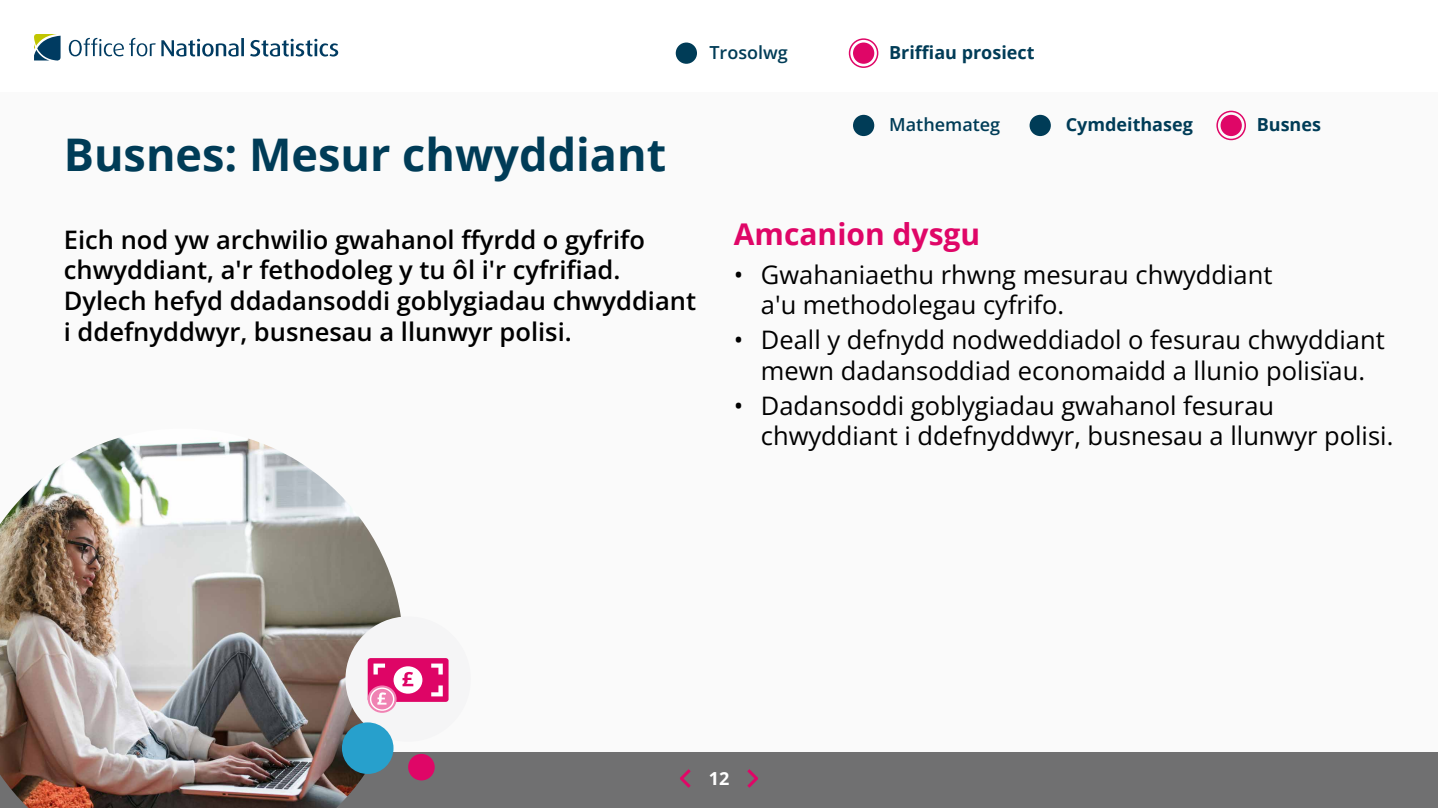
<style>
.page{position:relative;width:1438px;height:808px;background:#fff}
.page>*{position:absolute;margin:0;border:0;box-sizing:border-box;transform-origin:0 0}
.t1{font:700 45px "Open Sans";color:#003c57}
.t2{font:700 30px "Open Sans";color:#df0667}
.t3{font:25.5px/30.6px "Open Sans";color:#000}
.t4{font:600 25.5px/30.6px "Open Sans";color:#000}
.t5{font:700 18px "Open Sans";color:#003c57}
.t6{font:600 18px "Open Sans";color:#003c57}
.t7{font:700 18px "Open Sans";color:#fff}
</style>
<div class="page">
<div style="left:0;top:92px;width:1437px;height:674px;background:#fafafa"></div>
<svg style="left:69px;top:38px;width:175px;height:19px"></svg>
<svg style="left:250px;top:39px;width:88px;height:18px"></svg>
<svg style="left:34px;top:34px;width:27px;height:27px"></svg>
<div style="left:675px;top:43px;width:22px;height:21px;background:#003c57;border-radius:50%"></div>
<div style="left:853px;top:43px;width:21px;height:21px;background:#df0667;border-radius:50%"></div>
<div style="left:853px;top:115px;width:21px;height:21px;background:#003c57;border-radius:50%"></div>
<div style="left:1029px;top:115px;width:21px;height:21px;background:#003c57;border-radius:50%"></div>
<div style="left:1220px;top:115px;width:21px;height:21px;background:#df0667;border-radius:50%"></div>
<div style="left:848px;top:38px;width:30px;height:30px;border:2px solid #df0667;border-radius:50%"></div>
<div style="left:1216px;top:111px;width:29px;height:29px;border:2px solid #df0667;border-radius:50%"></div>
<div style="left:0;top:753px;width:1437px;height:55px;background:#707071"></div>
<svg style="left:747px;top:769px;width:11px;height:19px"></svg>
<svg style="left:680px;top:769px;width:10px;height:19px"></svg>
<img style="left:0;top:437px;width:403px;height:371px">
<div style="left:345px;top:616px;width:126px;height:126px;background:#f5f5f6;border-radius:50%"></div>
<div style="left:342px;top:722px;width:51px;height:52px;background:#27a0cc;border-radius:50%"></div>
<div style="left:408px;top:754px;width:26px;height:26px;background:#df0667;border-radius:50%"></div>
<div style="left:368px;top:658px;width:80px;height:44px;background:#de0566;border-radius:3px"></div>
<div style="left:393px;top:666px;width:29px;height:28px;background:#fff;border-radius:50%"></div>
<svg style="left:402px;top:672px;width:11px;height:14px"></svg>
<svg style="left:368px;top:685px;width:28px;height:28px"></svg>
<svg style="left:370px;top:687px;width:24px;height:24px"></svg>
<svg style="left:431px;top:663px;width:12px;height:11px"></svg>
<svg style="left:373px;top:663px;width:12px;height:11px"></svg>
<svg style="left:431px;top:685px;width:12px;height:11px"></svg>
<h1 class="t1" style="left:64px;top:122px;width:604px">Busnes: Mesur chwyddiant</h1>
<p class="t6" style="left:709px;top:40px;width:80px">Trosolwg</p>
<p class="t5" style="left:889px;top:39px;width:147px">Briffiau prosiect</p>
<p class="t6" style="left:889px;top:112px;width:113px">Mathemateg</p>
<p class="t5" style="left:1065px;top:112px;width:129px">Cymdeithaseg</p>
<p class="t5" style="left:1256px;top:112px;width:66px">Busnes</p>
<p class="t4" style="left:64px;top:224px;width:633px">Eich nod yw archwilio gwahanol ffyrdd o gyfrifo chwyddiant, a'r fethodoleg y tu ôl i'r cyfrifiad.<br>Dylech hefyd ddadansoddi goblygiadau chwyddiant i ddefnyddwyr, busnesau a llunwyr polisi.</p>
<p class="t2" style="left:733px;top:212px;width:248px">Amcanion dysgu</p>
<p class="t3" style="left:760px;top:258px;width:513px;text-indent:-27px">• Gwahaniaethu rhwng mesurau chwyddiant a'u methodolegau cyfrifo.</p>
<p class="t3" style="left:733px;top:324px;width:652px;text-align:center">• Deall y defnydd nodweddiadol o fesurau chwyddiant mewn dadansoddiad economaidd a llunio polisïau.</p>
<p class="t3" style="left:760px;top:389px;width:634px;text-indent:-27px">• Dadansoddi goblygiadau gwahanol fesurau chwyddiant i ddefnyddwyr, busnesau a llunwyr polisi.</p>
<p class="t7" style="left:708px;top:765px;width:22px">12</p>
</div>
